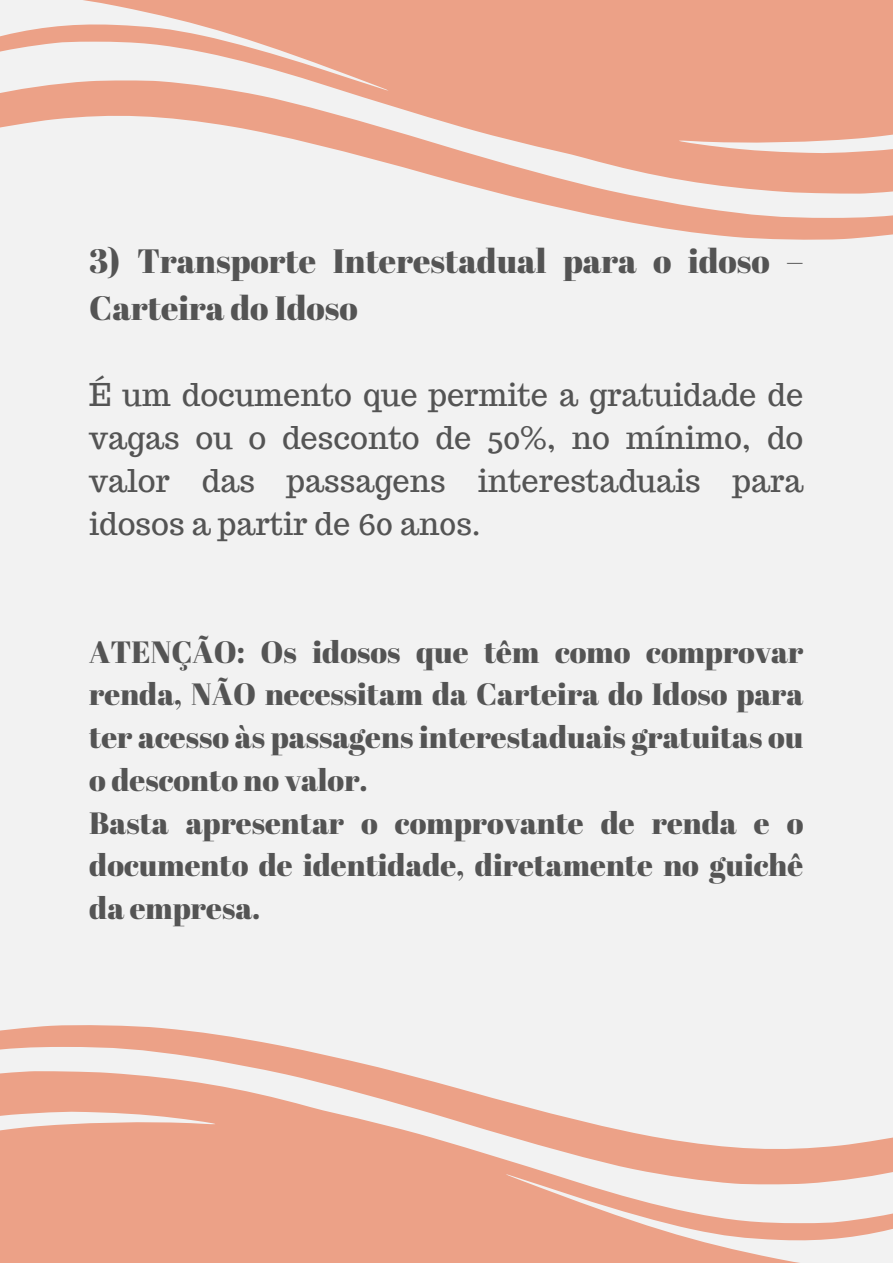
<style>
.page{position:relative;width:893px;height:1264px;background:#fff}
.page>*{position:absolute;margin:0;border:0;box-sizing:border-box;transform-origin:0 0}
.t1{font:33.75px/47.2px "Abril Fatface";color:#545454}
.t2{font:30.75px/42.8px "Abril Fatface";color:#545454;text-align:justify}
.t3{font:30.75px/42.8px "Trocchi";color:#545454;text-align:justify}
</style>
<div class="page">
<div style="left:0;top:0;width:892px;height:1262px;background:#f2f2f2"></div>
<svg style="left:0;top:1025px;width:393px;height:46px"></svg>
<svg style="left:0;top:1071px;width:892px;height:191px;fill:#eca187"></svg>
<svg style="left:502px;top:194px;width:390px;height:46px"></svg>
<svg style="left:0;top:0;width:892px;height:194px;fill:#eca187"></svg>
<p class="t1" style="left:89px;top:236px;width:715px">3) Transporte Interestadual para o idoso –<br>Carteira do Idoso</p>
<p class="t3" style="left:89px;top:373px;width:715px">É um documento que permite a gratuidade de vagas ou o desconto de 50%, no mínimo, do valor das passagens interestaduais para idosos a partir de 60 an0s.</p>
<p class="t2" style="left:89px;top:629px;width:715px">ATENÇÃO: Os idosos que têm como comprovar renda, NÃO necessitam da Carteira do Idoso para ter acesso às passagens interestaduais gratuitas ou o desconto no valor.</p>
<p class="t2" style="left:89px;top:800px;width:715px">Basta apresentar o comprovante de renda e o documento de identidade, diretamente no guichê da empresa.</p>
</div>
